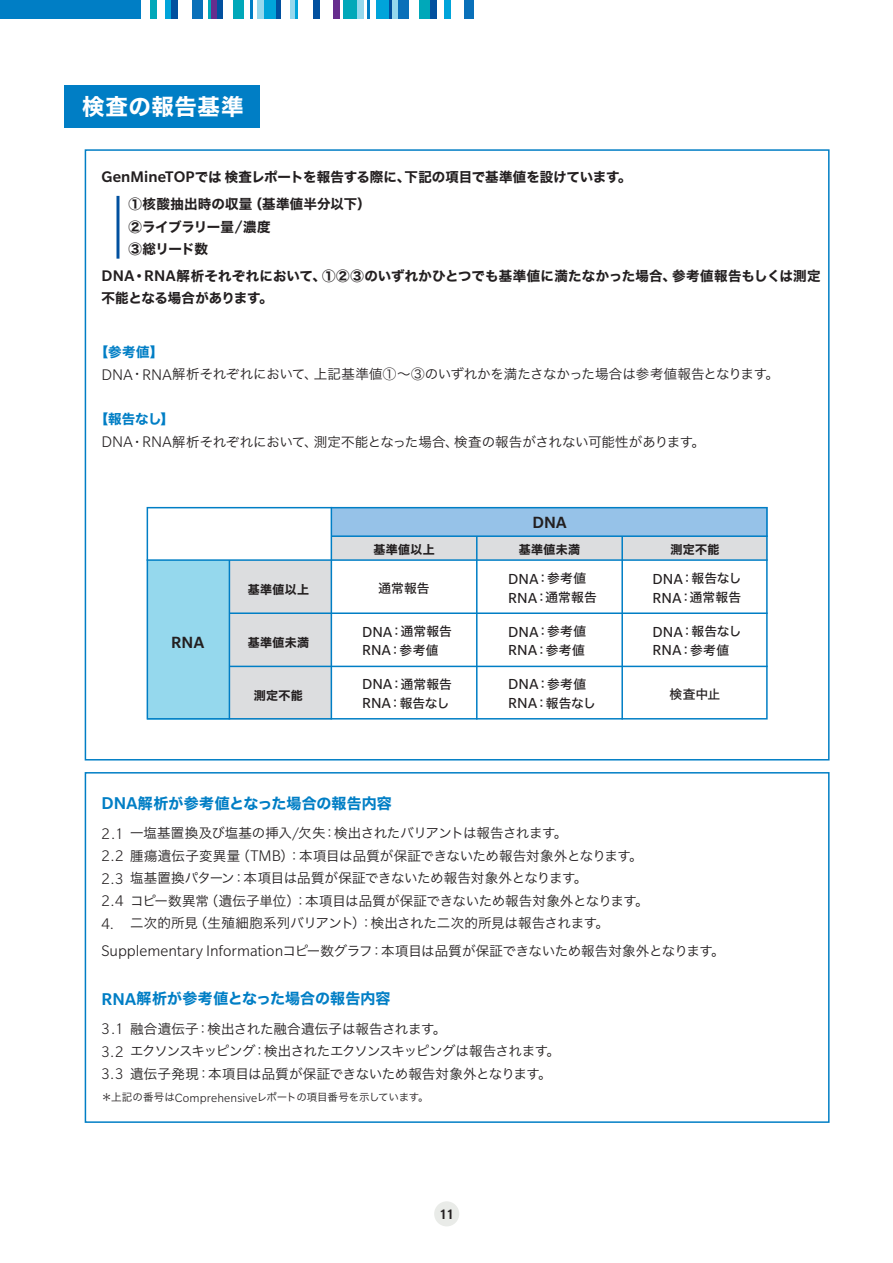
<style>
.page{position:relative;width:893px;height:1263px;background:#fff}
.page>*{position:absolute;margin:0;border:0;box-sizing:border-box;transform-origin:0 0}
.t1{font:22.5px "Hiragino Sans W7";letter-spacing:.025em;color:#fff}
.t2{font:500 17.7px "Slate Pro";letter-spacing:.01em;color:#231f20}
.t3{font:300 16.8px/22.5px "Slate Pro";color:#231f20;text-align:justify}
.t4{font:15px "Hiragino Sans W7";letter-spacing:.005em;color:#007ec5}
.t5{font:500 14.85px "Slate Pro";color:#231f20}
.t6{font:13.5px/22.5px "Hiragino Sans W3";letter-spacing:-.01em;color:#231f20}
.t7{font:13.5px/22.5px "Hiragino Sans W7";letter-spacing:.005em;color:#231f20}
.t8{font:13.5px "Hiragino Sans W7";letter-spacing:.015em;color:#007ec5}
.t9{font:12.75px/18.9px "Hiragino Sans W5";letter-spacing:.01em;color:#231f20}
.t10{font:12px "Hiragino Sans W7";letter-spacing:.03em;color:#231f20}
.t11{font:10.5px "Hiragino Sans W3";letter-spacing:-.015em;color:#231f20}
.s1{font-family:"Slate Pro";font-weight:500;font-size:16.8px}
.s2{font-family:"Slate Pro";font-weight:300;font-size:16.8px}
.s3{font-family:"Slate Pro";font-size:15.75px}
.s4{font-family:"Slate Pro";font-weight:500;font-size:18.6px}
.s5{font-family:"Slate Pro";font-weight:300;font-size:13.05px}
</style>
<div class="page">
<div style="left:434px;top:1201px;width:25px;height:25px;background:#e9ebe8;border-radius:50%"></div>
<div style="left:0;top:0;width:141px;height:19px;background:#007ec5"></div>
<div style="left:150px;top:0;width:6px;height:19px;background:#00a8b9"></div>
<div style="left:264px;top:0;width:12px;height:19px;background:#00a4da"></div>
<div style="left:276px;top:0;width:5px;height:19px;background:#01509f"></div>
<div style="left:290px;top:0;width:5px;height:19px;background:#95d8ed"></div>
<div style="left:313px;top:0;width:6px;height:19px;background:#01509f"></div>
<div style="left:430px;top:0;width:6px;height:19px;background:#01509f"></div>
<div style="left:444px;top:0;width:7px;height:19px;background:#00a4da"></div>
<div style="left:333px;top:0;width:6px;height:19px;background:#662d8e"></div>
<div style="left:392px;top:0;width:6px;height:19px;background:#95d8ed"></div>
<div style="left:258px;top:0;width:6px;height:19px;background:#95d8ed"></div>
<div style="left:398px;top:0;width:11px;height:19px;background:#0970b9"></div>
<div style="left:192px;top:0;width:11px;height:19px;background:#0970b9"></div>
<div style="left:419px;top:0;width:11px;height:19px;background:#00a8b9"></div>
<div style="left:233px;top:0;width:11px;height:19px;background:#00a8b9"></div>
<div style="left:464px;top:0;width:10px;height:19px;background:#0970b9"></div>
<div style="left:377px;top:0;width:12px;height:19px;background:#00a4da"></div>
<div style="left:343px;top:0;width:14px;height:19px;background:#00a8b9"></div>
<div style="left:165px;top:0;width:6px;height:19px;background:#00a4da"></div>
<div style="left:357px;top:0;width:6px;height:19px;background:#95d8ed"></div>
<div style="left:171px;top:0;width:7px;height:19px;background:#01509f"></div>
<hr style="left:208px;top:0;width:3px;height:19px;background:#00a8b9">
<hr style="left:389px;top:0;width:3px;height:19px;background:#01509f">
<hr style="left:250px;top:0;width:3px;height:19px;background:#007ec5">
<hr style="left:367px;top:0;width:3px;height:19px;background:#007ec5">
<hr style="left:295px;top:0;width:3px;height:19px;background:#00a4da">
<div style="left:211px;top:0;width:6px;height:19px;background:#662d8e"></div>
<div style="left:217px;top:0;width:6px;height:19px;background:#01509f"></div>
<div style="left:64px;top:85px;width:195px;height:43px;background:#007ec5"></div>
<div style="left:85px;top:772px;width:745px;height:351px;border:2px solid #007ec5"></div>
<hr style="left:116px;top:196px;width:3px;height:63px;background:#01509f">
<svg style="left:147px;top:507px;width:621px;height:212px"></svg>
<hr style="left:147px;top:559px;width:621px;height:2px;background:#007ec5">
<hr style="left:229px;top:612px;width:539px;height:2px;background:#007ec5">
<hr style="left:229px;top:666px;width:539px;height:1px;background:#007ec5">
<hr style="left:331px;top:507px;width:1px;height:212px;background:#007ec5">
<hr style="left:476px;top:536px;width:2px;height:183px;background:#007ec5">
<hr style="left:621px;top:536px;width:2px;height:183px;background:#007ec5">
<hr style="left:229px;top:560px;width:1px;height:159px;background:#007ec5">
<hr style="left:331px;top:535px;width:437px;height:2px;background:#007ec5">
<h1 class="t1" style="left:82px;top:88px;width:163px">検査の報告基準</h1>
<p class="t7" style="left:101px;top:166px;width:531px"><span class="s1">GenMineTOP</span>では検査レポートを報告する際に、下記の項目で基準値を設けています。</p>
<p class="t7" style="left:129px;top:194px;width:244px">①核酸抽出時の収量（基準値半分以下）<br>②ライブラリー量<span class="s1">/</span>濃度<br>③総リード数</p>
<p class="t7" style="left:101px;top:265px;width:721px"><span class="s1">DNA</span>・<span class="s1">RNA</span>解析それぞれにおいて、①②③のいずれかひとつでも基準値に満たなかった場合、参考値報告もしくは測定不能となる場合があります。</p>
<p class="t8" style="left:95px;top:341px;width:70px">【参考値】</p>
<p class="t6" style="left:101px;top:362px;width:679px"><span class="s2">DNA</span>・<span class="s2">RNA</span>解析それぞれにおいて、上記基準値①～③のいずれかを満たさなかった場合は参考値報告となります。</p>
<p class="t8" style="left:95px;top:409px;width:81px">【報告なし】</p>
<p class="t6" style="left:101px;top:429px;width:605px"><span class="s2">DNA</span>・<span class="s2">RNA</span>解析それぞれにおいて、測定不能となった場合、検査の報告がされない可能性があります。</p>
<h2 class="t2" style="left:532px;top:513px;width:36px">DNA</h2>
<p class="t10" style="left:373px;top:540px;width:63px">基準値以上</p>
<p class="t10" style="left:519px;top:540px;width:63px">基準値未満</p>
<p class="t10" style="left:670px;top:540px;width:50px">測定不能</p>
<p class="t10" style="left:248px;top:580px;width:63px">基準値以上</p>
<p class="t9" style="left:378px;top:578px;width:53px">通常報告</p>
<p class="t9" style="left:508px;top:568px;width:90px"><span class="s3">DNA</span>：参考値<br><span class="s3">RNA</span>：通常報告</p>
<p class="t9" style="left:652px;top:568px;width:90px"><span class="s3">DNA</span>：報告なし<br><span class="s3">RNA</span>：通常報告</p>
<p class="t9" style="left:508px;top:621px;width:79px"><span class="s3">DNA</span>：参考値<br><span class="s3">RNA</span>：参考値</p>
<p class="t9" style="left:508px;top:674px;width:89px"><span class="s3">DNA</span>：参考値<br><span class="s3">RNA</span>：報告なし</p>
<p class="t9" style="left:362px;top:621px;width:91px"><span class="s3">DNA</span>：通常報告<br><span class="s3">RNA</span>：参考値</p>
<p class="t9" style="left:362px;top:674px;width:91px"><span class="s3">DNA</span>：通常報告<br><span class="s3">RNA</span>：報告なし</p>
<p class="t9" style="left:652px;top:621px;width:90px"><span class="s3">DNA</span>：報告なし<br><span class="s3">RNA</span>：参考値</p>
<p class="t9" style="left:669px;top:684px;width:52px">検査中止</p>
<h2 class="t2" style="left:171px;top:632px;width:34px">RNA</h2>
<p class="t10" style="left:248px;top:633px;width:63px">基準値未満</p>
<p class="t10" style="left:254px;top:686px;width:50px">測定不能</p>
<p class="t4" style="left:101px;top:791px;width:292px"><span class="s4">DNA</span>解析が参考値となった場合の報告内容</p>
<p class="t6" style="left:130px;top:821px;width:520px">一塩基置換及び塩基の挿入<span class="s2">/</span>欠失：検出されたバリアントは報告されます。<br>腫瘍遺伝子変異量（<span class="s2">TMB</span>）：本項目は品質が保証できないため報告対象外となります。塩基置換パターン：本項目は品質が保証できないため報告対象外となります。<br>コピー数異常（遺伝子単位）：本項目は品質が保証できないため報告対象外となります。二次的所見（生殖細胞系列バリアント）：検出された二次的所見は報告されます。</p>
<p class="t3" style="left:101px;top:822px;width:24px">2.1<br>2.2<br>2.3<br>2.4<br>4.</p>
<p class="t6" style="left:101px;top:939px;width:625px"><span class="s2">Supplementary Information</span>コピー数グラフ：本項目は品質が保証できないため報告対象外となります。</p>
<p class="t4" style="left:101px;top:987px;width:291px"><span class="s4">RNA</span>解析が参考値となった場合の報告内容</p>
<p class="t6" style="left:130px;top:1016px;width:431px">融合遺伝子：検出された融合遺伝子は報告されます。<br>エクソンスキッピング：検出されたエクソンスキッピングは報告されます。遺伝子発現：本項目は品質が保証できないため報告対象外となります。</p>
<p class="t3" style="left:101px;top:1017px;width:24px">3.1<br>3.2<br>3.3</p>
<p class="t11" style="left:101px;top:1088px;width:329px">＊上記の番号は<span class="s5">Comprehensive</span>レポートの項目番号を示しています。</p>
<p class="t5" style="left:439px;top:1206px;width:16px">11</p>
</div>
